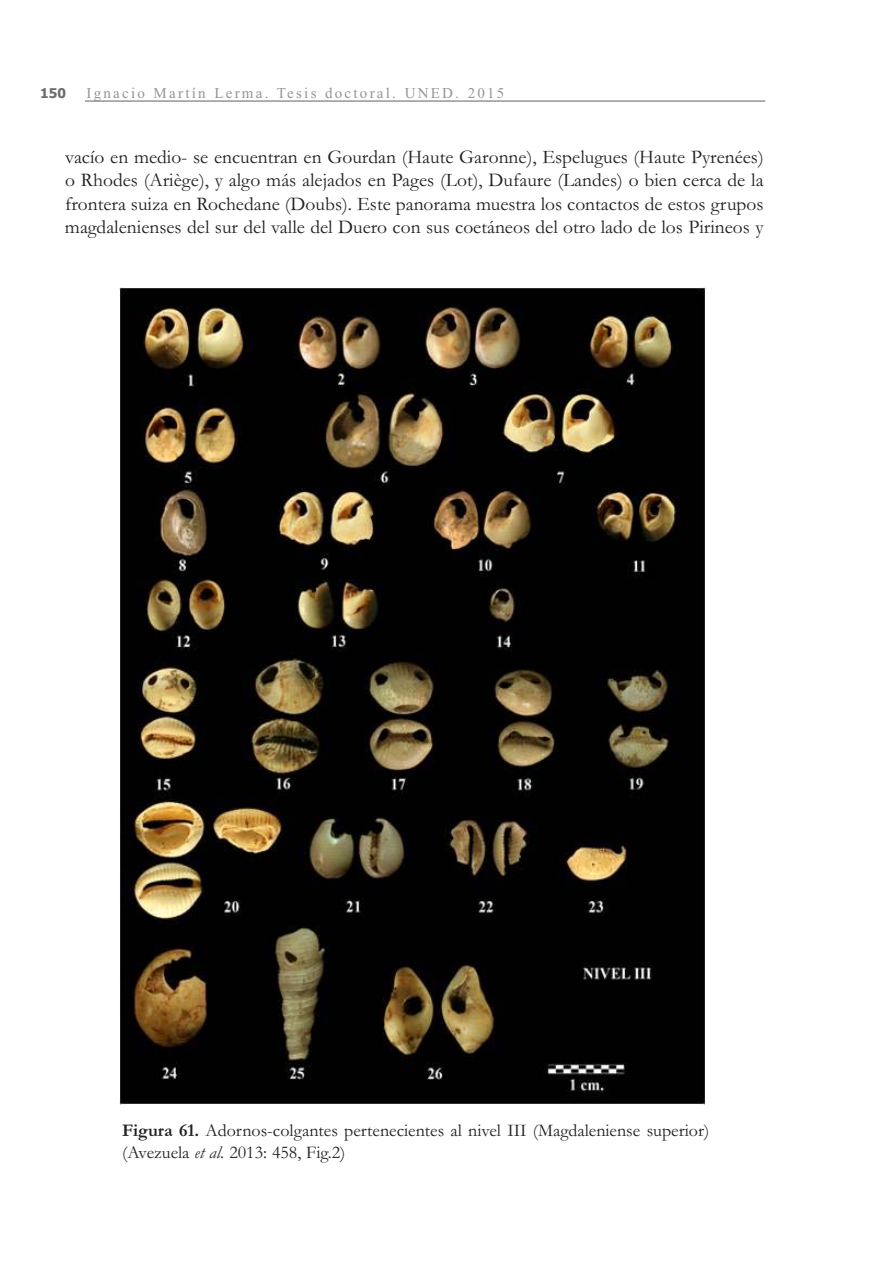
<style>
.page{position:relative;width:893px;height:1263px;background:#fff}
.page>*{position:absolute;margin:0;border:0;box-sizing:border-box;transform-origin:0 0}
.t1{font:19.5px/23.4px "Garamond";color:#231f20;text-align:justify}
.t2{font:18px/21.6px "Garamond";color:#231f20}
.t3{font:15px "Times New Roman";letter-spacing:.15em;color:#939598}
.t4{font:700 13.5px "Tahoma";color:#6c6d70}
.s1{font-weight:700}
.s2{font-style:italic}
</style>
<div class="page">
<hr style="left:85px;top:100px;width:680px;height:2px;background:#939598">
<img style="left:119px;top:287px;width:586px;height:817px">
<p class="t4" style="left:40px;top:86px;width:27px">150</p>
<p class="t3" style="left:87px;top:84px;width:419px">Ignacio Martín Lerma. Tesis doctoral. UNED. 2015</p>
<p class="t1" style="left:65px;top:145px;width:700px">vacío en medio- se encuentran en Gourdan (Haute Garonne), Espelugues (Haute Pyrenées) o Rhodes (Ariège), y algo más alejados en Pages (Lot), Dufaure (Landes) o bien cerca de la frontera suiza en Rochedane (Doubs). Este panorama muestra los contactos de estos grupos magdalenienses del sur del valle del Duero con sus coetáneos del otro lado de los Pirineos y</p>
<p class="t2" style="left:122px;top:1119px;width:589px"><span class="s1">Figura 61.</span> Adornos-colgantes pertenecientes al nivel III (Magdaleniense superior) (Avezuela <span class="s2">et al.</span> 2013: 458, Fig.2)</p>
</div>
